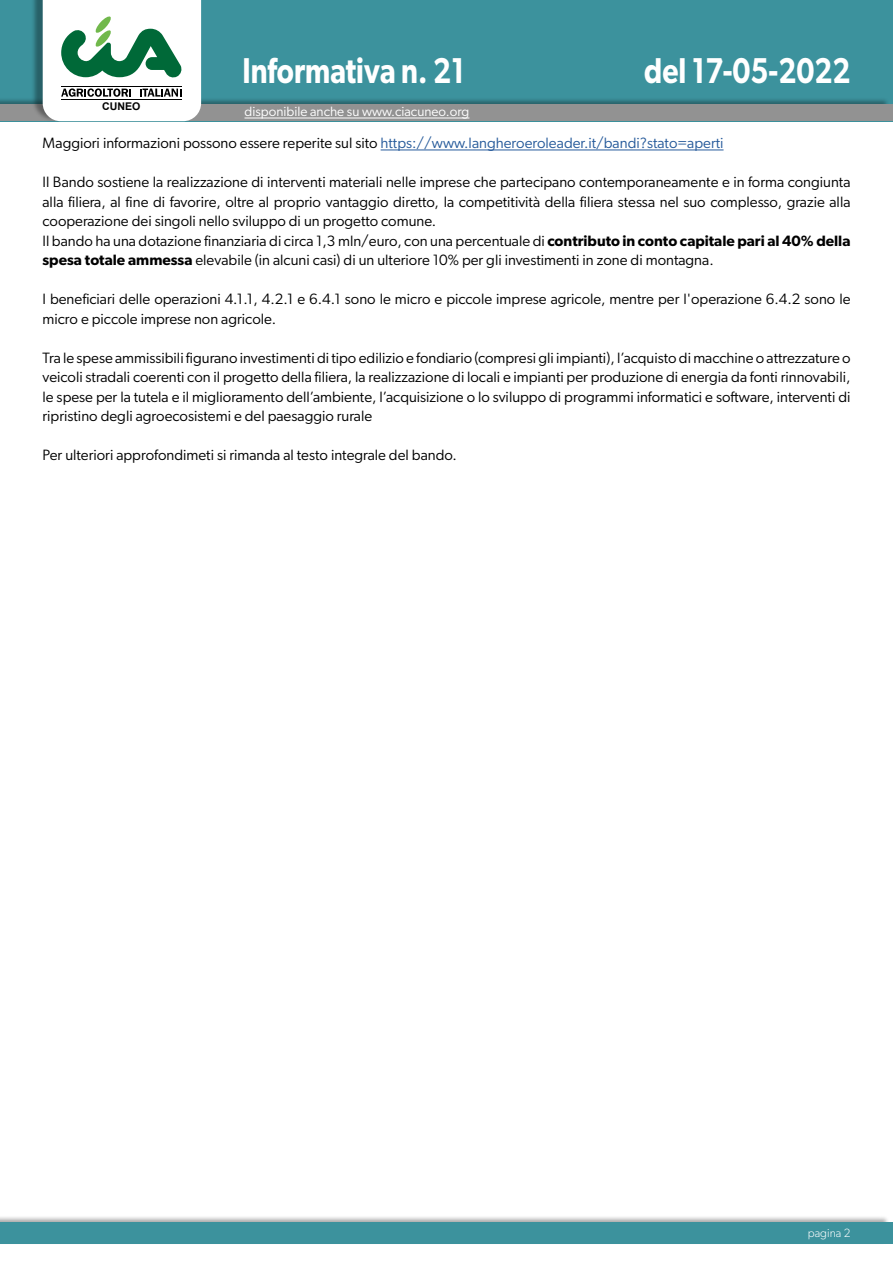
<style>
.page{position:relative;width:893px;height:1263px;background:#fff}
.page>*{position:absolute;margin:0;border:0;box-sizing:border-box;transform-origin:0 0}
.t1{font:600 36px "Gibson";color:#fff;scale:.8 1}
.t2{font:15px/19.5px "Gibson";color:#000}
.t3{font:15px "Gibson";color:#275b9b}
.t4{font:13.5px "Gibson";color:#fff}
.t5{font:300 12px "Gibson";color:#fff}
.t6{font:700 10.65px "Arial";color:#000}
.s1{color:#000}
.s2{font-weight:600}
</style>
<div class="page">
<div style="left:0;top:0;width:893px;height:121px;background:#3c929d"></div>
<div style="left:0;top:97px;width:889px;height:25px;background:#000;opacity:.34"></div>
<div style="left:0;top:105px;width:893px;height:16px;background:#929292"></div>
<div style="left:31px;top:0;width:167px;height:122px;background:#000;opacity:.34"></div>
<div style="left:0;top:1215px;width:889px;height:30px;background:#000;opacity:.34"></div>
<div style="left:0;top:1223px;width:893px;height:21px;background:#3c929d"></div>
<hr style="left:244px;top:118px;width:225px;height:1px;background:#fff">
<svg style="left:43px;top:0;width:158px;height:121px;background:#caddd3"></svg>
<hr style="left:61px;top:86px;width:120px;height:1px;background:#000">
<hr style="left:61px;top:99px;width:120px;height:1px;background:#000">
<hr style="left:381px;top:150px;width:342px;height:1px;background:#275b9b">
<h1 class="t1" style="left:242px;top:49px;width:279px">Informativa n. 21</h1>
<h1 class="t1" style="left:644px;top:49px;width:259px">del 17-05-2022</h1>
<p class="t4" style="left:244px;top:104px;width:226px">disponibile anche su www.ciacuneo.org</p>
<p class="t6" style="left:102px;top:99px;width:40px">CUNEO</p>
<p class="t3" style="left:43px;top:134px;width:682px"><span class="s1">Maggiori informazioni possono essere reperite sul sito</span> https://www.langheroeroleader.it/bandi?stato=aperti</p>
<p class="t2" style="left:43px;top:172px;width:809px">Il Bando sostiene la realizzazione di interventi materiali nelle imprese che partecipano contemporaneamente e in forma congiunta alla filiera, al fine di favorire, oltre al proprio vantaggio diretto, la competitività della filiera stessa nel suo complesso, grazie alla cooperazione dei singoli nello sviluppo di un progetto comune.<br>Il bando ha una dotazione finanziaria di circa 1,3 mln/euro, con una percentuale di <span class="s2">contributo in conto capitale pari al 40% della spesa totale ammessa</span> elevabile (in alcuni casi) di un ulteriore 10% per gli investimenti in zone di montagna.</p>
<p class="t2" style="left:43px;top:289px;width:809px">I beneficiari delle operazioni 4.1.1, 4.2.1 e 6.4.1 sono le micro e piccole imprese agricole, mentre per l'operazione 6.4.2 sono le micro e piccole imprese non agricole.</p>
<p class="t2" style="left:43px;top:347px;width:809px;text-align:justify">Tra le spese ammissibili figurano investimenti di tipo edilizio e fondiario (compresi gli impianti), l’acquisto di macchine o attrezzature o veicoli stradali coerenti con il progetto della filiera, la realizzazione di locali e impianti per produzione di energia da fonti rinnovabili, le spese per la tutela e il miglioramento dell’ambiente, l’acquisizione o lo sviluppo di programmi informatici e software, interventi di ripristino degli agroecosistemi e del paesaggio rurale</p>
<p class="t2" style="left:43px;top:445px;width:416px">Per ulteriori approfondimeti si rimanda al testo integrale del bando.</p>
<p class="t5" style="left:808px;top:1225px;width:44px">pagina 2</p>
</div>
